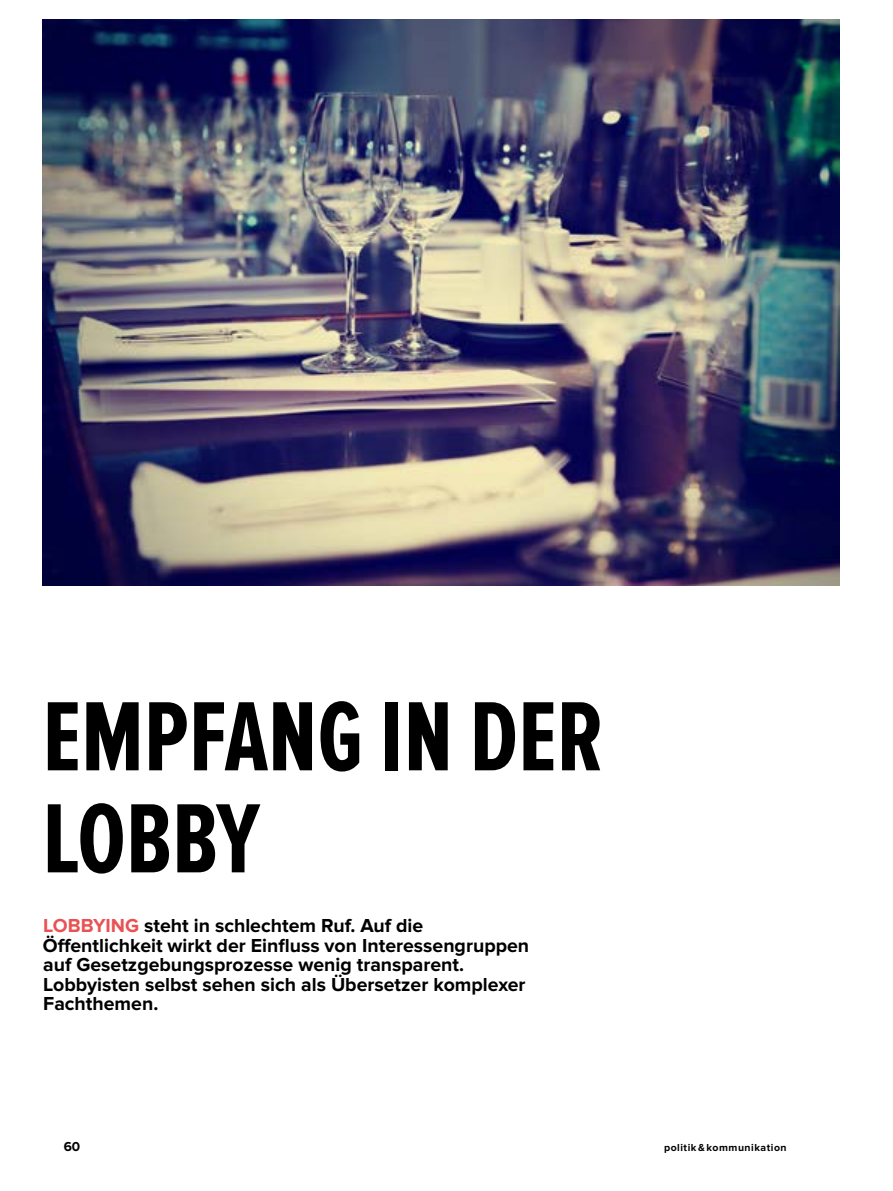
<style>
.page{position:relative;width:893px;height:1191px;background:#fff}
.page>*{position:absolute;margin:0;border:0;box-sizing:border-box;transform-origin:0 0}
.t1{font:700 102px/102px "Proxima Nova Ex Cn";color:#000}
.t2{font:700 19.5px/19.5px "Proxima Nova";color:#000}
.t3{font:700 13.5px "Proxima Nova";color:#000}
.t4{font:700 10.5px "Proxima Nova";letter-spacing:.05em;color:#000}
.s1{color:#ea5153}
</style>
<div class="page">
<img style="left:43px;top:20px;width:796px;height:565px">
<h1 class="t1" style="left:43px;top:688px;width:563px">EMPFANG IN DER<br>LOBBY</h1>
<p class="t2" style="left:43px;top:916px;width:488px"><span class="s1">LOBBYING</span> steht in schlechtem Ruf. Auf die Öffentlichkeit wirkt der Einfluss von Interessengruppen auf Gesetzgebungsprozesse wenig transparent.<br>Lobbyisten selbst sehen sich als Übersetzer komplexer Fachthemen.</p>
<p class="t3" style="left:64px;top:1138px;width:18px">60</p>
<p class="t4" style="left:664px;top:1141px;width:124px">politik &amp; kommunikation</p>
</div>
